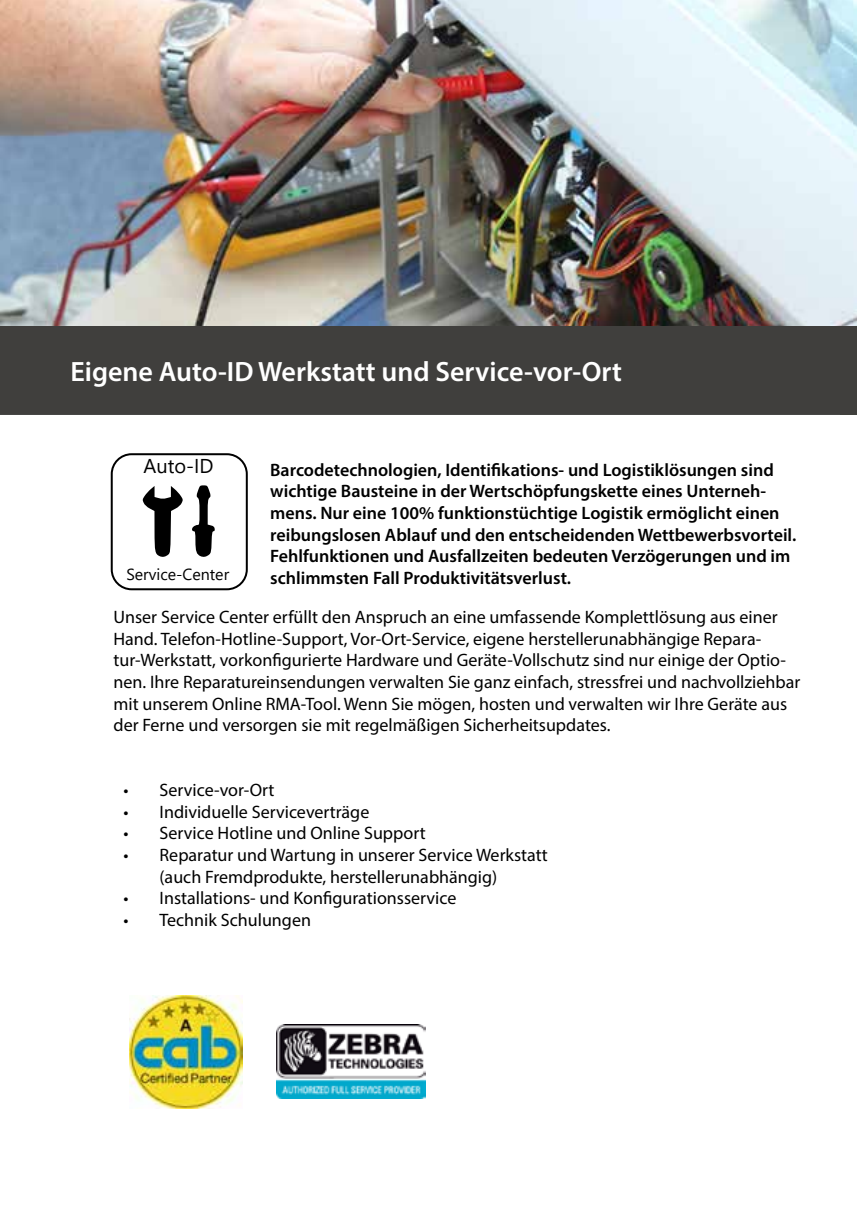
<style>
.page{position:relative;width:857px;height:1225px;background:#fff}
.page>*{position:absolute;margin:0;border:0;box-sizing:border-box;transform-origin:0 0}
.t1{font:600 28px "Myriad Pro";color:#fff}
.t2{font:20px "Segoe UI";color:#000}
.t3{font:18px/21.6px "Myriad Pro";color:#000}
.t4{font:600 18px/21.6px "Myriad Pro";color:#000}
.t5{font:16px "Segoe UI";color:#000}
</style>
<div class="page">
<div style="left:0;top:325px;width:856px;height:90px;background:#403f3d"></div>
<img style="left:129px;top:995px;width:113px;height:113px">
<img style="left:276px;top:1024px;width:149px;height:74px">
<img style="left:0;top:0;width:856px;height:325px">
<svg style="left:142px;top:485px;width:73px;height:72px"></svg>
<div style="left:111px;top:453px;width:137px;height:137px;border:2px solid #000;border-radius:20px"></div>
<h1 class="t1" style="left:70px;top:353px;width:553px">Eigene Auto-ID Werkstatt und Service-vor-Ort</h1>
<p class="t2" style="left:143px;top:447px;width:72px">Auto-ID</p>
<p class="t4" style="left:270px;top:458px;width:527px">Barcodetechnologien, Identifikations- und Logistiklösungen sind wichtige Bausteine in der Wertschöpfungskette eines Unterneh&shy;mens. Nur eine 100% funktionstüchtige Logistik ermöglicht einen reibungslosen Ablauf und den entscheidenden Wettbewerbsvorteil.<br>Fehlfunktionen und Ausfallzeiten bedeuten Verzögerungen und im schlimmsten Fall Produktivitätsverlust.</p>
<p class="t3" style="left:113px;top:606px;width:688px">Unser Service Center erfüllt den Anspruch an eine umfassende Komplettlösung aus einer Hand. Telefon-Hotline-Support, Vor-Ort-Service, eigene herstellerunabhängige Repara&shy;tur-Werkstatt, vorkonfigurierte Hardware und Geräte-Vollschutz sind nur einige der Optio&shy;nen. Ihre Reparatureinsendungen verwalten Sie ganz einfach, stressfrei und nachvollziehbar mit unserem Online RMA-Tool. Wenn Sie mögen, hosten und verwalten wir Ihre Geräte aus der Ferne und versorgen sie mit regelmäßigen Sicherheitsupdates.</p>
<p class="t5" style="left:126px;top:559px;width:104px">Service-Center</p>
<p class="t3" style="left:123px;top:779px;width:152px">• Service-vor-Ort</p>
<p class="t3" style="left:123px;top:800px;width:247px">• Individuelle Serviceverträge</p>
<p class="t3" style="left:123px;top:822px;width:303px">• Service Hotline und Online Support</p>
<p class="t3" style="left:159px;top:844px;width:389px;text-indent:-36px">• Reparatur und Wartung in unserer Service Werkstatt (auch Fremdprodukte, herstellerunabhängig)</p>
<p class="t3" style="left:123px;top:887px;width:334px">• Installations- und Konfigurationsservice</p>
<p class="t3" style="left:123px;top:908px;width:189px">• Technik Schulungen</p>
</div>
